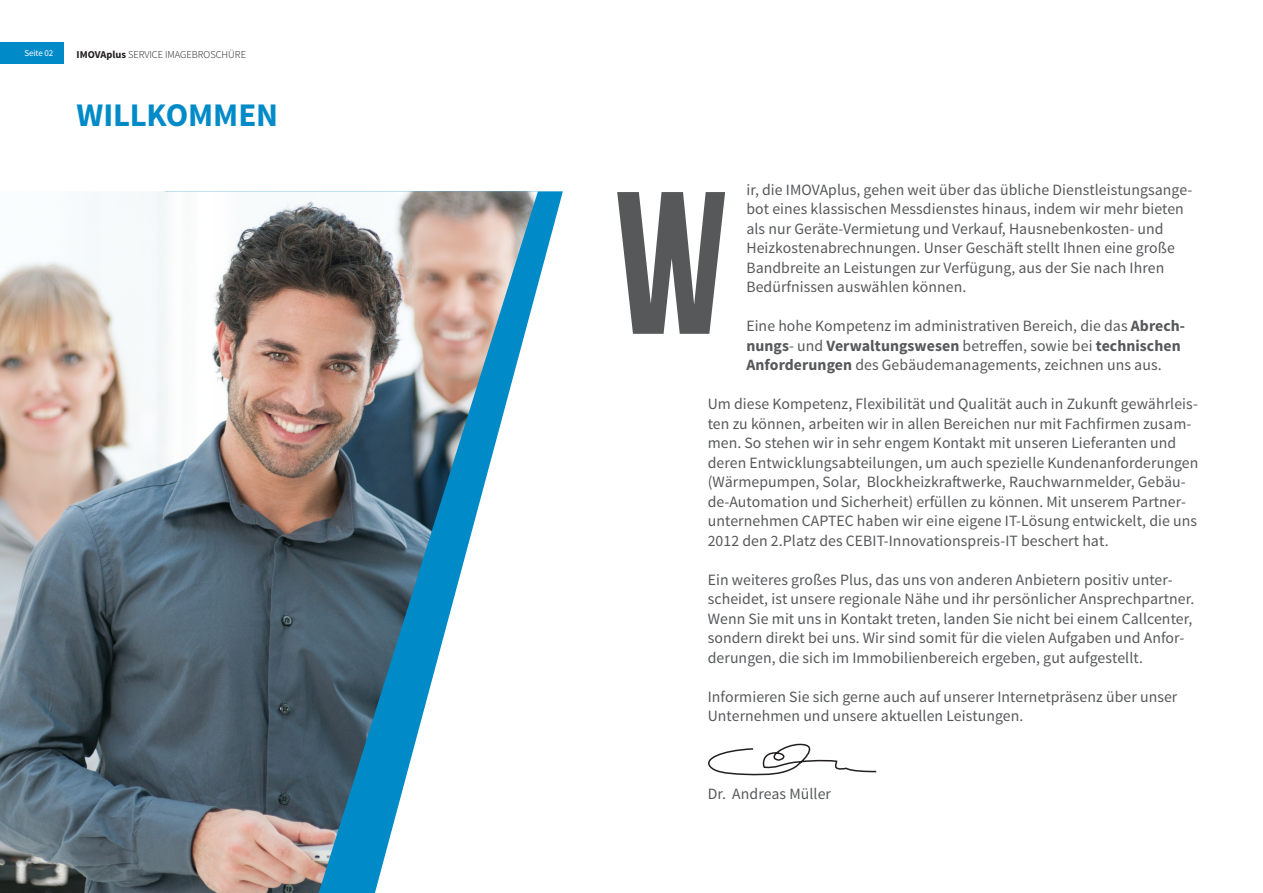
<style>
.page{position:relative;width:1263px;height:893px;background:#fff}
.page>*{position:absolute;margin:0;border:0;box-sizing:border-box;transform-origin:0 0}
.copy{font:700 33px "Source Sans Pro";color:#008bc8}
.Copy_Block{font:15.75px/19.5px "Source Sans Pro";letter-spacing:.005em;color:#57585a}
.Copy_Block-2{font:300 10.5px "Source Sans Pro";color:#231f20}
.Copy_Block-3{font:9px "Source Sans Pro";letter-spacing:-.01em;color:#fff}
.s1{font-weight:700}
</style>
<div class="page">
<img style="left:0;top:191px;width:538px;height:702px">
<div style="left:0;top:43px;width:64px;height:21px;background:#008bc8"></div>
<svg style="left:617px;top:192px;width:108px;height:142px"></svg>
<svg style="left:708px;top:743px;width:169px;height:33px"></svg>
<p class="Copy_Block-3" style="left:24px;top:48px;width:30px">Seite 02</p>
<p class="Copy_Block-2" style="left:77px;top:48px;width:171px"><span class="s1">IMOVAplus</span> SERVICE IMAGEBROSCHÜRE</p>
<p class="copy" style="left:77px;top:94px;width:203px">WILLKOMMEN</p>
<p class="Copy_Block" style="left:746px;top:180px;width:447px">ir, die IMOVAplus, gehen weit über das übliche Dienstleistungsange&shy;bot eines klassischen Messdienstes hinaus, indem wir mehr bieten als nur Geräte-Vermietung und Verkauf, Hausnebenkosten- und Heizkostenabrechnungen. Unser Geschäft stellt Ihnen eine große Bandbreite an Leistungen zur Verfügung, aus der Sie nach Ihren Bedürfnissen auswählen können.</p>
<p class="Copy_Block" style="left:746px;top:317px;width:440px">Eine hohe Kompetenz im administrativen Bereich, die das <span class="s1">Abrech&shy;nungs</span>- und <span class="s1">Verwaltungswesen</span> betreffen, sowie bei <span class="s1">technischen<br>Anforderungen</span> des Gebäudemanagements, zeichnen uns aus.</p>
<p class="Copy_Block" style="left:708px;top:395px;width:492px">Um diese Kompetenz, Flexibilität und Qualität auch in Zukunft gewährleis&shy;ten zu können, arbeiten wir in allen Bereichen nur mit Fachfirmen zusam&shy;men. So stehen wir in sehr engem Kontakt mit unseren Lieferanten und deren Entwicklungsabteilungen, um auch spezielle Kundenanforderungen (Wärmepumpen, Solar, Blockheizkraftwerke, Rauchwarnmelder, Gebäu&shy;de-Automation und Sicherheit) erfüllen zu können. Mit unserem Partner&shy;unternehmen CAPTEC haben wir eine eigene IT-Lösung entwickelt, die uns 2012 den 2.Platz des CEBIT-Innovationspreis-IT beschert hat.</p>
<p class="Copy_Block" style="left:708px;top:570px;width:488px">Ein weiteres großes Plus, das uns von anderen Anbietern positiv unter&shy;scheidet, ist unsere regionale Nähe und ihr persönlicher Ansprechpartner.<br>Wenn Sie mit uns in Kontakt treten, landen Sie nicht bei einem Callcenter, sondern direkt bei uns. Wir sind somit für die vielen Aufgaben und Anfor&shy;derungen, die sich im Immobilienbereich ergeben, gut aufgestellt.</p>
<p class="Copy_Block" style="left:708px;top:687px;width:471px">Informieren Sie sich gerne auch auf unserer Internetpräsenz über unser<br>Unternehmen und unsere aktuellen Leistungen.</p>
<p class="Copy_Block" style="left:708px;top:785px;width:125px">Dr. Andreas Müller</p>
</div>
